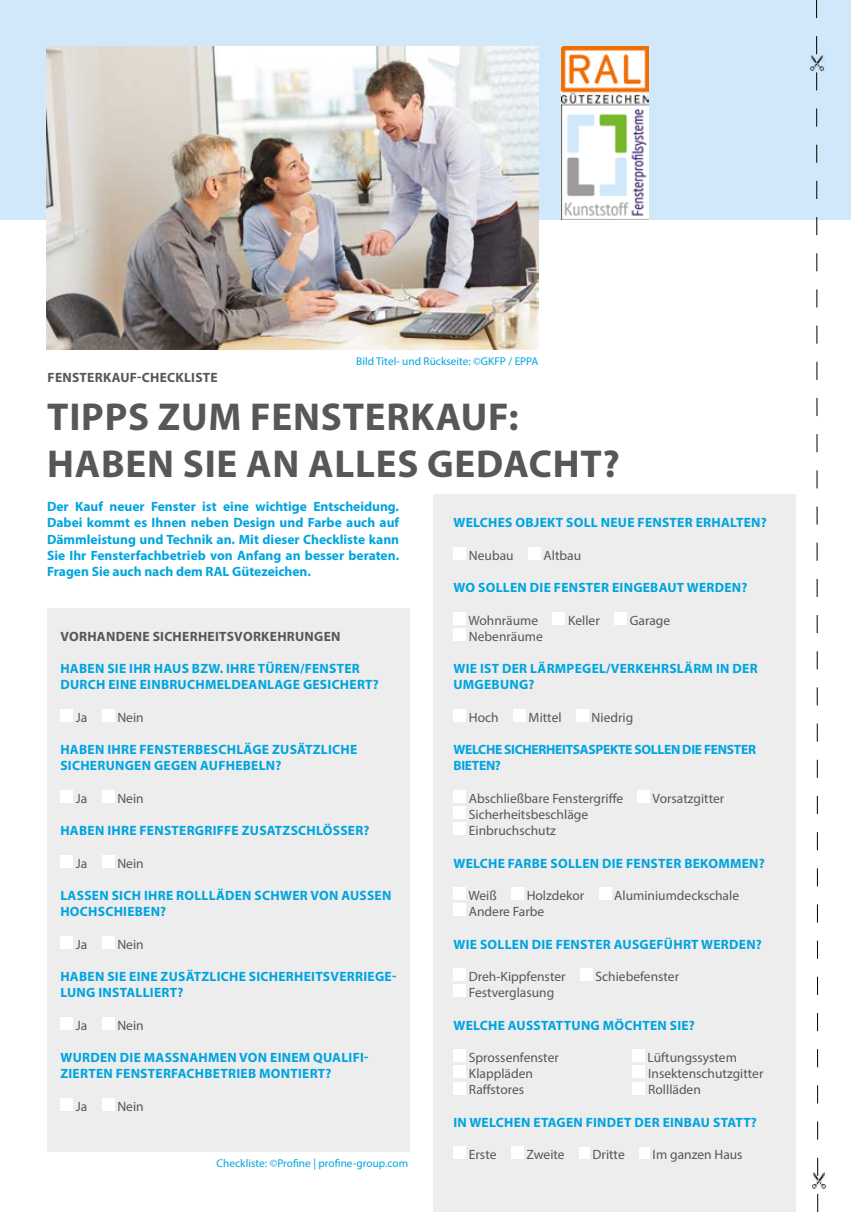
<style>
.page{position:relative;width:851px;height:1212px;background:#fff}
.page>*{position:absolute;margin:0;border:0;box-sizing:border-box;transform-origin:0 0}
.t1{font:700 39px/46.8px "Myriad Pro";letter-spacing:.02em;color:#575756}
.t2{font:900 30.45px "Arial";color:#0091d5}
.t3{font:700 13.5px/16.2px "Myriad Pro";letter-spacing:.02em;color:#00a4df}
.t4{font:13.5px/16.2px "Myriad Pro";color:#575756}
.t5{font:700 13.5px "Myriad Pro";letter-spacing:.02em;color:#575756}
.t6{font:700 13.5px/16.2px "Myriad Pro";letter-spacing:-.02em;color:#00a4df}
.t7{font:11.25px "Myriad Pro";letter-spacing:.005em;color:#00a4df}
</style>
<div class="page">
<div style="left:0;top:0;width:850px;height:219px;background:#d0e8fa"></div>
<hr style="left:850px;top:0;width:1px;height:219px;background:#d0e8fa">
<div style="left:47px;top:608px;width:362px;height:544px;background:#ededed"></div>
<div style="left:60px;top:709px;width:13px;height:13px;background:#fff"></div>
<div style="left:102px;top:709px;width:12px;height:13px;background:#fff"></div>
<div style="left:60px;top:790px;width:13px;height:13px;background:#fff"></div>
<div style="left:102px;top:790px;width:12px;height:13px;background:#fff"></div>
<div style="left:60px;top:855px;width:13px;height:12px;background:#fff"></div>
<div style="left:102px;top:855px;width:12px;height:12px;background:#fff"></div>
<div style="left:60px;top:936px;width:13px;height:12px;background:#fff"></div>
<div style="left:102px;top:936px;width:12px;height:12px;background:#fff"></div>
<div style="left:60px;top:1017px;width:13px;height:12px;background:#fff"></div>
<div style="left:102px;top:1017px;width:12px;height:12px;background:#fff"></div>
<div style="left:60px;top:1098px;width:13px;height:12px;background:#fff"></div>
<div style="left:102px;top:1098px;width:12px;height:12px;background:#fff"></div>
<img style="left:47px;top:47px;width:491px;height:302px">
<svg style="left:815px;top:0;width:3px;height:1212px"></svg>
<img style="left:810px;top:54px;width:15px;height:17px">
<div style="left:433px;top:495px;width:362px;height:717px;background:#ededed"></div>
<div style="left:453px;top:547px;width:13px;height:13px;background:#fff"></div>
<div style="left:528px;top:547px;width:12px;height:13px;background:#fff"></div>
<div style="left:453px;top:612px;width:13px;height:12px;background:#fff"></div>
<div style="left:552px;top:612px;width:13px;height:12px;background:#fff"></div>
<div style="left:614px;top:612px;width:12px;height:12px;background:#fff"></div>
<div style="left:453px;top:628px;width:13px;height:13px;background:#fff"></div>
<div style="left:453px;top:709px;width:13px;height:13px;background:#fff"></div>
<div style="left:513px;top:709px;width:12px;height:13px;background:#fff"></div>
<div style="left:576px;top:709px;width:12px;height:13px;background:#fff"></div>
<div style="left:453px;top:790px;width:13px;height:13px;background:#fff"></div>
<div style="left:637px;top:790px;width:13px;height:13px;background:#fff"></div>
<div style="left:453px;top:806px;width:13px;height:13px;background:#fff"></div>
<div style="left:453px;top:822px;width:13px;height:13px;background:#fff"></div>
<div style="left:453px;top:887px;width:13px;height:13px;background:#fff"></div>
<div style="left:511px;top:887px;width:12px;height:13px;background:#fff"></div>
<div style="left:598px;top:887px;width:13px;height:13px;background:#fff"></div>
<div style="left:453px;top:903px;width:13px;height:13px;background:#fff"></div>
<div style="left:453px;top:968px;width:13px;height:13px;background:#fff"></div>
<div style="left:579px;top:968px;width:13px;height:13px;background:#fff"></div>
<div style="left:453px;top:984px;width:13px;height:13px;background:#fff"></div>
<div style="left:453px;top:1049px;width:13px;height:13px;background:#fff"></div>
<div style="left:632px;top:1049px;width:12px;height:13px;background:#fff"></div>
<div style="left:453px;top:1065px;width:13px;height:13px;background:#fff"></div>
<div style="left:632px;top:1065px;width:13px;height:13px;background:#fff"></div>
<div style="left:453px;top:1082px;width:13px;height:12px;background:#fff"></div>
<div style="left:632px;top:1082px;width:13px;height:12px;background:#fff"></div>
<div style="left:453px;top:1146px;width:13px;height:13px;background:#fff"></div>
<div style="left:510px;top:1146px;width:13px;height:13px;background:#fff"></div>
<div style="left:579px;top:1147px;width:10px;height:12px;background:#fff"></div>
<div style="left:639px;top:1147px;width:10px;height:12px;background:#fff"></div>
<img style="left:811px;top:1172px;width:16px;height:17px">
<img style="left:561px;top:47px;width:87px;height:172px">
<p class="t7" style="left:356px;top:355px;width:183px">Bild Titel- und Rückseite: ©GKFP / EPPA</p>
<p class="t5" style="left:48px;top:368px;width:172px">FENSTERKAUF-CHECKLISTE</p>
<h1 class="t1" style="left:47px;top:392px;width:574px">TIPPS ZUM FENSTERKAUF:<br>HABEN SIE AN ALLES GEDACHT?</h1>
<p class="t3" style="left:47px;top:498px;width:353px;text-align:justify">Der Kauf neuer Fenster ist eine wichtige Entscheidung.<br>Dabei kommt es Ihnen neben Design und Farbe auch auf Dämmleistung und Technik an. Mit dieser Checkliste kann Sie Ihr Fensterfachbetrieb von Anfang an besser beraten.<br>Fragen Sie auch nach dem RAL Gütezeichen.</p>
<p class="t5" style="left:60px;top:627px;width:281px">VORHANDENE SICHERHEITSVORKEHRUNGEN</p>
<p class="t3" style="left:60px;top:660px;width:320px">HABEN SIE IHR HAUS BZW. IHRE TÜREN/FENSTER<br>DURCH EINE EINBRUCHMELDEANLAGE GESICHERT?</p>
<p class="t4" style="left:76px;top:709px;width:13px">Ja</p>
<p class="t4" style="left:117px;top:709px;width:28px">Nein</p>
<p class="t3" style="left:60px;top:741px;width:298px">HABEN IHRE FENSTERBESCHLÄGE ZUSÄTZLICHE<br>SICHERUNGEN GEGEN AUFHEBELN?</p>
<p class="t4" style="left:76px;top:790px;width:13px">Ja</p>
<p class="t4" style="left:117px;top:790px;width:28px">Nein</p>
<p class="t3" style="left:60px;top:822px;width:310px">HABEN IHRE FENSTERGRIFFE ZUSATZSCHLÖSSER?</p>
<p class="t4" style="left:76px;top:855px;width:13px">Ja</p>
<p class="t4" style="left:117px;top:855px;width:28px">Nein</p>
<p class="t3" style="left:60px;top:887px;width:332px">LASSEN SICH IHRE ROLLLÄDEN SCHWER VON AUSSEN<br>HOCHSCHIEBEN?</p>
<p class="t4" style="left:76px;top:936px;width:13px">Ja</p>
<p class="t4" style="left:117px;top:936px;width:28px">Nein</p>
<p class="t3" style="left:60px;top:968px;width:337px">HABEN SIE EINE ZUSÄTZLICHE SICHERHEITSVERRIEGE-<br>LUNG INSTALLIERT?</p>
<p class="t4" style="left:76px;top:1017px;width:13px">Ja</p>
<p class="t4" style="left:117px;top:1017px;width:28px">Nein</p>
<p class="t3" style="left:60px;top:1049px;width:309px">WURDEN DIE MASSNAHMEN VON EINEM QUALIFI-<br>ZIERTEN FENSTERFACHBETRIEB MONTIERT?</p>
<p class="t4" style="left:76px;top:1098px;width:13px">Ja</p>
<p class="t4" style="left:117px;top:1098px;width:28px">Nein</p>
<h2 class="t2" style="left:105px;top:953px;width:88px">EPPA</h2>
<p class="t7" style="left:216px;top:1156px;width:193px">Checkliste: ©Profine | profine-group.com</p>
<p class="t3" style="left:453px;top:514px;width:315px">WELCHES OBJEKT SOLL NEUE FENSTER ERHALTEN?</p>
<p class="t4" style="left:469px;top:547px;width:46px">Neubau</p>
<p class="t4" style="left:543px;top:547px;width:39px">Altbau</p>
<p class="t3" style="left:453px;top:579px;width:295px">WO SOLLEN DIE FENSTER EINGEBAUT WERDEN?</p>
<p class="t4" style="left:468px;top:612px;width:71px">Wohnräume</p>
<p class="t4" style="left:568px;top:612px;width:33px">Keller</p>
<p class="t4" style="left:629px;top:612px;width:42px">Garage</p>
<p class="t4" style="left:469px;top:628px;width:75px">Nebenräume</p>
<p class="t3" style="left:453px;top:660px;width:306px">WIE IST DER LÄRMPEGEL/VERKEHRSLÄRM IN DER<br>UMGEBUNG?</p>
<p class="t4" style="left:469px;top:709px;width:31px">Hoch</p>
<p class="t4" style="left:528px;top:709px;width:34px">Mittel</p>
<p class="t4" style="left:591px;top:709px;width:43px">Niedrig</p>
<p class="t6" style="left:453px;top:741px;width:304px">WELCHE SICHERHEITSASPEKTE SOLLEN DIE FENSTER<br>BIETEN?</p>
<p class="t4" style="left:469px;top:790px;width:156px">Abschließbare Fenstergriffe</p>
<p class="t4" style="left:652px;top:790px;width:73px">Vorsatzgitter</p>
<p class="t4" style="left:469px;top:806px;width:121px">Sicherheitsbeschläge<br>Einbruchschutz</p>
<p class="t3" style="left:453px;top:854px;width:313px">WELCHE FARBE SOLLEN DIE FENSTER BEKOMMEN?</p>
<p class="t4" style="left:468px;top:887px;width:30px">Weiß</p>
<p class="t4" style="left:526px;top:887px;width:59px">Holzdekor</p>
<p class="t4" style="left:614px;top:887px;width:126px">Aluminiumdeckschale</p>
<p class="t4" style="left:469px;top:903px;width:77px">Andere Farbe</p>
<p class="t3" style="left:453px;top:935px;width:310px">WIE SOLLEN DIE FENSTER AUSGEFÜHRT WERDEN?</p>
<p class="t4" style="left:469px;top:968px;width:98px">Dreh-Kippfenster</p>
<p class="t4" style="left:595px;top:968px;width:85px">Schiebefenster</p>
<p class="t4" style="left:469px;top:984px;width:87px">Festverglasung</p>
<p class="t3" style="left:453px;top:1016px;width:243px">WELCHE AUSSTATTUNG MÖCHTEN SIE?</p>
<p class="t4" style="left:469px;top:1049px;width:91px">Sprossenfenster</p>
<p class="t4" style="left:647px;top:1049px;width:91px">Lüftungssystem</p>
<p class="t4" style="left:469px;top:1065px;width:66px">Klappläden</p>
<p class="t4" style="left:648px;top:1065px;width:117px">Insektenschutzgitter</p>
<p class="t4" style="left:469px;top:1081px;width:57px">Raffstores</p>
<p class="t4" style="left:648px;top:1081px;width:54px">Rollläden</p>
<p class="t3" style="left:453px;top:1114px;width:305px">IN WELCHEN ETAGEN FINDET DER EINBAU STATT?</p>
<p class="t4" style="left:469px;top:1146px;width:29px">Erste</p>
<p class="t4" style="left:526px;top:1146px;width:40px">Zweite</p>
<p class="t4" style="left:592px;top:1146px;width:34px">Dritte</p>
<p class="t4" style="left:652px;top:1146px;width:91px">Im ganzen Haus</p>
</div>
